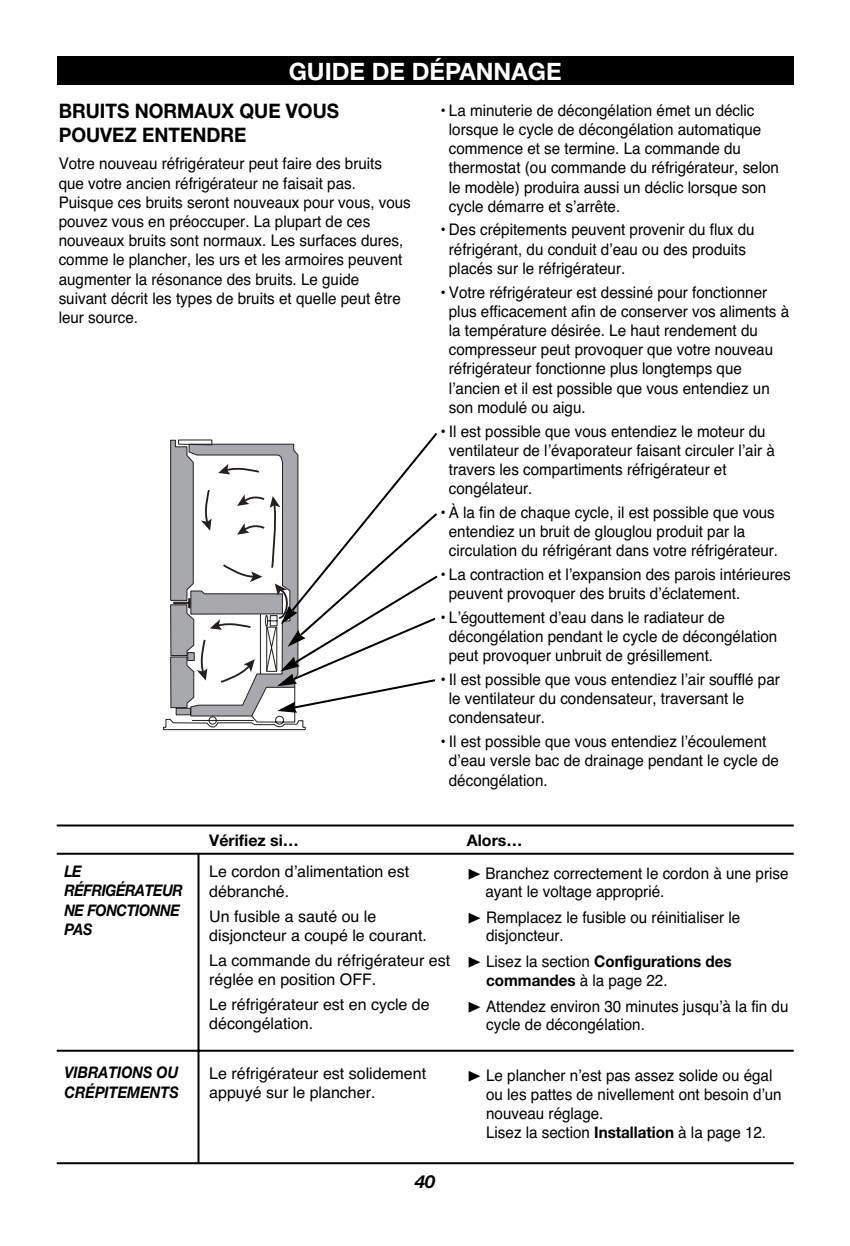
<style>
.page{position:relative;width:850px;height:1246px;background:#fff}
.page>*{position:absolute;margin:0;border:0;box-sizing:border-box;transform-origin:0 0}
.t1{font:700 24px "Helvetica Neue";color:#fff}
.t2{font:700 20px/24px "Helvetica Neue";color:#000;scale:.95 1}
.t3{font:italic 700 18px "Helvetica Neue";color:#000}
.t4{font:16px/19.2px "Helvetica";color:#000;scale:.95 1}
.t5{font:16px/19.2px "Helvetica";color:#000}
.t6{font:700 16px "Helvetica Neue";color:#000;scale:.95 1}
.t7{font:italic 700 16px/19.2px "Helvetica Neue";letter-spacing:-.03em;color:#000;scale:.9 1}
.t8{font:italic 700 16px/19.2px "Helvetica Neue";color:#000;scale:.9 1}
.t9{font:700 16px "Helvetica Neue";color:#000}
.s1{font-family:"Zeal"}
.s2{font-family:"Zeal";font-weight:400}
.s3{font-family:"Helvetica";font-weight:400}
.s4{font-family:"Helvetica Neue";font-weight:700}
</style>
<div class="page">
<div style="left:57px;top:57px;width:737px;height:28px;background:#000"></div>
<svg style="left:163px;top:433px;width:275px;height:298px"></svg>
<hr style="left:57px;top:853px;width:737px;height:2px;background:#000">
<hr style="left:57px;top:1050px;width:737px;height:2px;background:#000">
<hr style="left:57px;top:1162px;width:737px;height:2px;background:#000">
<hr style="left:57px;top:824px;width:737px;height:2px;background:#000">
<hr style="left:198px;top:855px;width:2px;height:308px;background:#000">
<h1 class="t1" style="left:289px;top:63px;width:274px">GUIDE DE DÉPANNAGE</h1>
<p class="t2" style="left:59px;top:101px;width:297px">BRUITS NORMAUX QUE VOUS<br>POUVEZ ENTENDRE</p>
<p class="t4" style="left:59px;top:156px;width:372px">Votre nouveau réfrigérateur peut faire des bruits que votre ancien réfrigérateur ne faisait pas.<br>Puisque ces bruits seront nouveaux pour vous, vous pouvez vous en préoccuper. La plupart de ces nouveaux bruits sont normaux. Les surfaces dures, comme le plancher, les urs et les armoires peuvent augmenter la résonance des bruits. Le guide suivant décrit les types de bruits et quelle peut être leur source.</p>
<p class="t4" style="left:449px;top:102px;width:349px;text-indent:-10px">• La minuterie de décongélation émet un déclic lorsque le cycle de décongélation automatique commence et se termine. La commande du thermostat (ou commande du réfrigérateur, selon le modèle) produira aussi un déclic lorsque son cycle démarre et s’arrête.</p>
<p class="t4" style="left:449px;top:222px;width:323px;text-indent:-10px">• Des crépitements peuvent provenir du flux du réfrigérant, du conduit d’eau ou des produits placés sur le réfrigérateur.</p>
<p class="t4" style="left:449px;top:284px;width:360px;text-indent:-10px">• Votre réfrigérateur est dessiné pour fonctionner plus efficacement afin de conserver vos aliments à la température désirée. Le haut rendement du compresseur peut provoquer que votre nouveau réfrigérateur fonctionne plus longtemps que l’ancien et il est possible que vous entendiez un son modulé ou aigu.</p>
<p class="t4" style="left:449px;top:423px;width:345px;text-indent:-10px">• Il est possible que vous entendiez le moteur du ventilateur de l’évaporateur faisant circuler l’air à travers les compartiments réfrigérateur et congélateur.</p>
<p class="t4" style="left:449px;top:504px;width:348px;text-indent:-10px">• À la fin de chaque cycle, il est possible que vous entendiez un bruit de glouglou produit par la circulation du réfrigérant dans votre réfrigérateur.</p>
<p class="t4" style="left:449px;top:566px;width:362px;text-indent:-10px">• La contraction et l’expansion des parois intérieures peuvent provoquer des bruits d’éclatement.</p>
<p class="t4" style="left:449px;top:609px;width:347px;text-indent:-10px">• L’égouttement d’eau dans le radiateur de décongélation pendant le cycle de décongélation peut provoquer unbruit de grésillement.</p>
<p class="t4" style="left:449px;top:671px;width:350px;text-indent:-10px">• Il est possible que vous entendiez l’air soufflé par le ventilateur du condensateur, traversant le condensateur.</p>
<p class="t4" style="left:449px;top:733px;width:349px;text-indent:-10px">• Il est possible que vous entendiez l’écoulement d’eau versle bac de drainage pendant le cycle de décongélation.</p>
<p class="t7" style="left:64px;top:863px;width:133px">LE<br>RÉFRIGÉRATEUR<br>NE FONCTIONNE<br>PAS</p>
<p class="t8" style="left:64px;top:1065px;width:129px">VIBRATIONS OU<br>CRÉPITEMENTS</p>
<p class="t9" style="left:209px;top:834px;width:91px">Vérifiez si…</p>
<p class="t5" style="left:209px;top:864px;width:202px">Le cordon d’alimentation est débranché.</p>
<p class="t5" style="left:209px;top:908px;width:219px">Un fusible a sauté ou le disjoncteur a coupé le courant.</p>
<p class="t5" style="left:209px;top:952px;width:242px">La commande du réfrigérateur est réglée en position OFF.</p>
<p class="t5" style="left:209px;top:996px;width:222px">Le réfrigérateur est en cycle de décongélation.</p>
<p class="t5" style="left:209px;top:1065px;width:218px">Le réfrigérateur est solidement appuyé sur le plancher.</p>
<p class="t3" style="left:415px;top:1176px;width:22px">40</p>
<p class="t9" style="left:467px;top:834px;width:57px">Alors…</p>
<p class="t4" style="left:485px;top:865px;width:321px;line-height:18.4px;text-indent:-18px"><span class="s1">❿☎</span>Branchez correctement le cordon à une prise ayant le voltage approprié.</p>
<p class="t4" style="left:486px;top:910px;width:269px;line-height:18.4px;text-indent:-19px"><span class="s1">❿</span> Remplacez le fusible ou réinitialiser le disjoncteur.</p>
<p class="t6" style="left:467px;top:956px;width:280px"><span class="s2">❿</span> <span class="s3">Lisez la section</span> Configurations des</p>
<p class="t4" style="left:467px;top:969px;width:340px;line-height:26px;text-indent:19px"><span class="s4">commandes</span> à la page 22.<br><span class="s1">❿</span> Attendez environ 30 minutes jusqu’à la fin du</p>
<p class="t4" style="left:486px;top:1017px;width:169px">cycle de décongélation.</p>
<p class="t4" style="left:486px;top:1068px;width:313px;text-indent:-19px"><span class="s1">❿</span> Le plancher n’est pas assez solide ou égal ou les pattes de nivellement ont besoin d’un nouveau réglage.<br>Lisez la section <span class="s4">Installation</span> à la page 12.</p>
</div>
